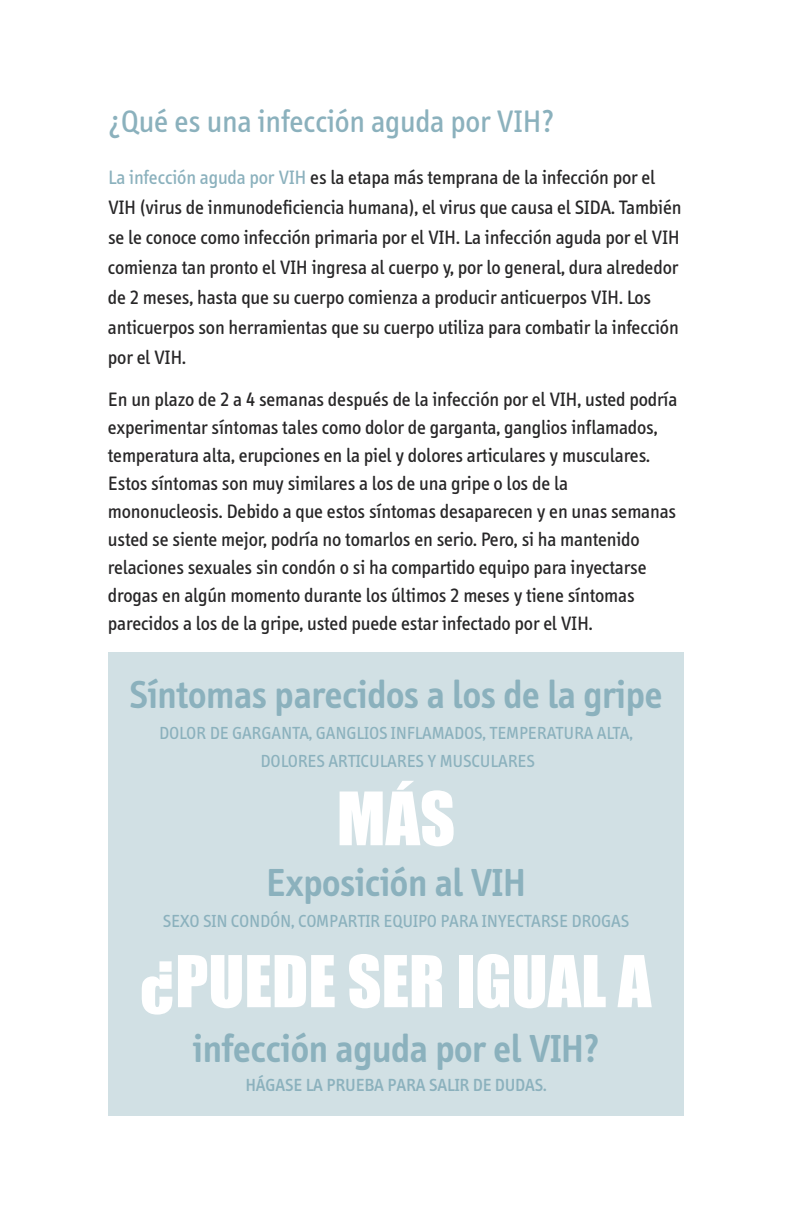
<style>
.page{position:relative;width:792px;height:1224px;background:#fff}
.page>*{position:absolute;margin:0;border:0;box-sizing:border-box;transform-origin:0 0}
.t1{font:68px "Impact";color:#fff}
.t2{font:66px "Impact";color:#fff}
.t3{font:600 40px "Info";color:#8bb1bd}
.t4{font:32px "Info";color:#8bb1bd}
.t5{font:20px/28px "Info";color:#272627}
.t6{font:18px/28px "Info";color:#8bb1bd;text-align:center}
.t7{font:500 18px "Info";color:#8bb1bd}
.s1{color:#8bb1bd}
</style>
<div class="page">
<div style="left:108px;top:653px;width:576px;height:463px;background:#d1e0e4"></div>
<h3 class="t4" style="left:108px;top:110px;width:448px">¿Qué es una infección aguda por VIH?</h3>
<p class="t5" style="left:108px;top:164px;width:575px;line-height:30px"><span class="s1">La infección aguda por VIH</span> es la etapa más temprana de la infección por el VIH (virus de inmunodeficiencia humana), el virus que causa el SIDA. También se le conoce como infección primaria por el VIH. La infección aguda por el VIH comienza tan pronto el VIH ingresa al cuerpo y, por lo general, dura alrededor de 2 meses, hasta que su cuerpo comienza a producir anticuerpos VIH. Los anticuerpos son herramientas que su cuerpo utiliza para combatir la infección por el VIH.</p>
<p class="t5" style="left:108px;top:387px;width:571px">En un plazo de 2 a 4 semanas después de la infección por el VIH, usted podría experimentar síntomas tales como dolor de garganta, ganglios inflamados, temperatura alta, erupciones en la piel y dolores articulares y musculares.<br>Estos síntomas son muy similares a los de una gripe o los de la mononucleosis. Debido a que estos síntomas desaparecen y en unas semanas usted se siente mejor, podría no tomarlos en serio. Pero, si ha mantenido relaciones sexuales sin condón o si ha compartido equipo para inyectarse drogas en algún momento durante los últimos 2 meses y tiene síntomas parecidos a los de la gripe, usted puede estar infectado por el VIH.</p>
<h3 class="t3" style="left:130px;top:680px;width:534px">Síntomas parecidos a los de la gripe</h3>
<p class="t6" style="left:159px;top:720px;width:475px">DOLOR DE GARGANTA, GANGLIOS INFLAMADOS, TEMPERATURA ALTA,<br>DOLORES ARTICULARES Y MUSCULARES</p>
<h1 class="t1" style="left:337px;top:782px;width:120px">MÁS</h1>
<h3 class="t3" style="left:266px;top:868px;width:261px">Exposición al VIH</h3>
<p class="t6" style="left:163px;top:908px;width:468px">SEXO SIN CONDÓN, COMPARTIR EQUIPO PARA INYECTARSE DROGAS</p>
<h2 class="t2" style="left:141px;top:946px;width:512px">¿PUEDE SER IGUAL A</h2>
<h3 class="t3" style="left:193px;top:1034px;width:408px">infección aguda por el VIH?</h3>
<p class="t7" style="left:245px;top:1078px;width:303px">HÁGASE LA PRUEBA PARA SALIR DE DUDAS.</p>
</div>
